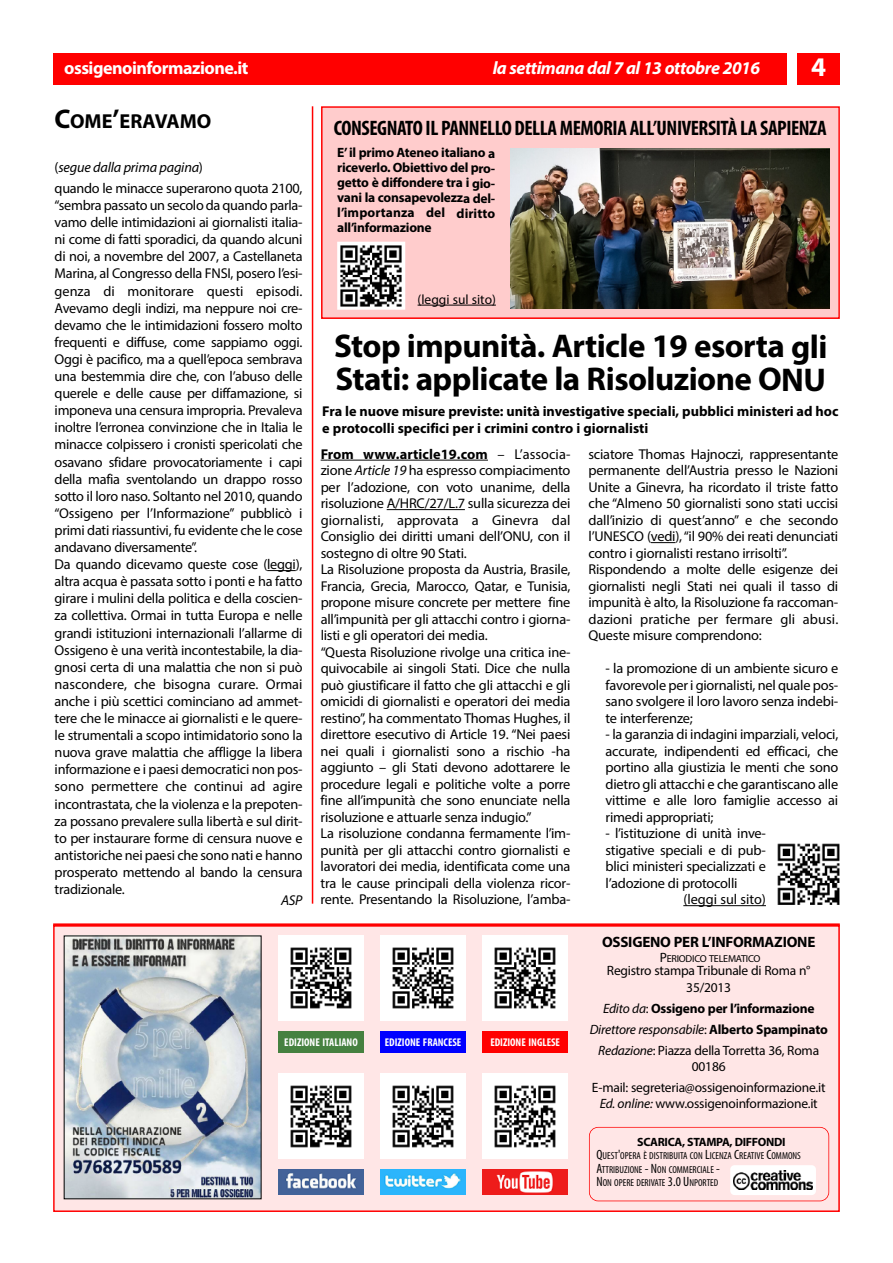
<style>
.page{position:relative;width:893px;height:1263px;background:#fff}
.page>*{position:absolute;margin:0;border:0;box-sizing:border-box;transform-origin:0 0}
.t1{font:700 33px/33px "Myriad Pro";letter-spacing:-.02em;color:#000}
.t2{font:700 27px "Myriad Pro";color:#fff}
.t3{font:700 condensed 21px "Myriad Pro";letter-spacing:-.02em;color:#000}
.t4{font:700 20.25px "Myriad Pro";color:#000}
.t5{font:italic 700 18px "Myriad Pro";letter-spacing:-.025em;color:#fff}
.t6{font:700 18px "Myriad Pro";letter-spacing:-.03em;color:#fff}
.t7{font:700 15px "Myriad Pro";letter-spacing:-.015em;color:#000}
.t8{font:14.25px/16.5px "Myriad Pro";letter-spacing:-.015em;color:#000}
.t9{font:700 14.25px/17.1px "Myriad Pro";color:#000}
.t10{font:italic 14.25px "Myriad Pro";letter-spacing:-.015em;color:#000}
.t11{font:700 13.5px/15px "Myriad Pro";letter-spacing:-.015em;color:#000;text-align:center}
.t12{font:13.5px/16.2px "Myriad Pro";letter-spacing:-.015em;color:#000;text-align:center}
.t13{font:700 12px "Myriad Pro";letter-spacing:-.03em;color:#000}
.t14{font:700 condensed 11.25px "Myriad Pro";color:#fff}
.t15{font:condensed 10.2px/13.5px "Myriad Pro";color:#000}
.t16{font:10.2px "Myriad Pro";letter-spacing:-.02em;color:#000}
.s1{font-size:27px}
.s2{font-style:normal}
.s3{font-weight:700}
.s4{font-style:italic}
.s5{font-size:13.5px}
.s6{font-weight:400;font-style:italic}
.s7{font-weight:400}
</style>
<div class="page">
<div style="left:323px;top:108px;width:515px;height:209px;background:#fcc"></div>
<div style="left:321px;top:106px;width:519px;height:213px;border:2px solid #f00"></div>
<div style="left:53px;top:53px;width:734px;height:32px;background:#f00"></div>
<div style="left:797px;top:53px;width:43px;height:32px;background:#f00"></div>
<div style="left:55px;top:926px;width:783px;height:284px;background:#ffe6e6"></div>
<div style="left:53px;top:925px;width:787px;height:287px;border:2px solid #f00"></div>
<div style="left:589px;top:1127px;width:240px;height:74px;border:2px solid #f00;border-radius:9px"></div>
<hr style="left:53px;top:923px;width:787px;height:3px;background:#f00">
<img style="left:66px;top:937px;width:193px;height:260px">
<div style="left:279px;top:935px;width:85px;height:85px;background:#fff"></div>
<img style="left:290px;top:947px;width:62px;height:62px">
<div style="left:381px;top:935px;width:85px;height:85px;background:#fff"></div>
<img style="left:392px;top:947px;width:62px;height:62px">
<div style="left:483px;top:935px;width:85px;height:85px;background:#fff"></div>
<img style="left:494px;top:947px;width:62px;height:62px">
<div style="left:279px;top:1031px;width:85px;height:21px;background:#468140"></div>
<div style="left:279px;top:1074px;width:85px;height:85px;background:#fff"></div>
<img style="left:290px;top:1085px;width:62px;height:63px">
<div style="left:381px;top:1074px;width:85px;height:85px;background:#fff"></div>
<img style="left:392px;top:1085px;width:62px;height:63px">
<div style="left:483px;top:1074px;width:85px;height:85px;background:#fff"></div>
<img style="left:494px;top:1085px;width:62px;height:63px">
<img style="left:279px;top:1169px;width:85px;height:26px">
<img style="left:381px;top:1169px;width:85px;height:26px">
<img style="left:483px;top:1169px;width:85px;height:26px">
<div style="left:730px;top:1165px;width:86px;height:30px;background:#fff;border-radius:4px"></div>
<img style="left:734px;top:1171px;width:79px;height:18px">
<div style="left:381px;top:1031px;width:85px;height:21px;background:#00f"></div>
<div style="left:483px;top:1031px;width:85px;height:21px;background:#f00"></div>
<svg style="left:267px;top:570px;width:29px;height:1px"></svg>
<hr style="left:312px;top:106px;width:1px;height:798px;background:#f00">
<hr style="left:328px;top:460px;width:160px;height:1px;background:#000">
<hr style="left:387px;top:509px;width:78px;height:1px;background:#000">
<svg style="left:651px;top:542px;width:24px;height:1px"></svg>
<hr style="left:683px;top:905px;width:83px;height:1px;background:#000">
<img style="left:777px;top:843px;width:63px;height:62px">
<img style="left:510px;top:149px;width:319px;height:159px">
<img style="left:337px;top:242px;width:68px;height:68px">
<hr style="left:418px;top:305px;width:78px;height:1px;background:#000">
<p class="t6" style="left:64px;top:61px;width:186px">ossigenoinformazione.it</p>
<p class="t5" style="left:493px;top:61px;width:269px">la settimana dal 7 al 13 ottobre 2016</p>
<h2 class="t2" style="left:811px;top:57px;width:16px">4</h2>
<h3 class="t4" style="left:55px;top:114px;width:158px"><span class="s1">C</span>OME<span class="s1">’</span>ERAVAMO</h3>
<p class="t10" style="left:55px;top:162px;width:150px"><span class="s2">(</span>segue dalla prima pagina<span class="s2">)</span></p>
<p class="t8" style="left:55px;top:181px;width:249px;line-height:17.1px">quando le minacce superarono quota 2100, “sembra passato un secolo da quando parla&shy;vamo delle intimidazioni ai giornalisti italia&shy;ni come di fatti sporadici, da quando alcuni di noi, a novembre del 2007, a Castellaneta Marina, al Congresso della FNSI, posero l’esi&shy;genza di monitorare questi episodi.<br>Avevamo degli indizi, ma neppure noi cre&shy;devamo che le intimidazioni fossero molto frequenti e diffuse, come sappiamo oggi.<br>Oggi è pacifico, ma a quell’epoca sembrava una bestemmia dire che, con l’abuso delle querele e delle cause per diffamazione, si imponeva una censura impropria. Prevaleva inoltre l’erronea convinzione che in Italia le minacce colpissero i cronisti spericolati che osavano sfidare provocatoriamente i capi della mafia sventolando un drappo rosso sotto il loro naso. Soltanto nel 2010, quando “Ossigeno per l’Informazione” pubblicò i primi dati riassuntivi, fu evidente che le cose andavano diversamente”.<br>Da quando dicevamo queste cose (leggi), altra acqua è passata sotto i ponti e ha fatto girare i mulini della politica e della coscien&shy;za collettiva. Ormai in tutta Europa e nelle grandi istituzioni internazionali l’allarme di Ossigeno è una verità incontestabile, la dia&shy;gnosi certa di una malattia che non si può nascondere, che bisogna curare. Ormai anche i più scettici cominciano ad ammet&shy;tere che le minacce ai giornalisti e le quere&shy;le strumentali a scopo intimidatorio sono la nuova grave malattia che affligge la libera informazione e i paesi democratici non pos&shy;sono permettere che continui ad agire incontrastata, che la violenza e la prepoten&shy;za possano prevalere sulla libertà e sul dirit&shy;to per instaurare forme di censura nuove e antistoriche nei paesi che sono nati e hanno prosperato mettendo al bando la censura tradizionale.</p>
<p class="t10" style="left:281px;top:894px;width:23px">ASP</p>
<h3 class="t3" style="left:334px;top:121px;width:494px">CONSEGNATO IL PANNELLO DELLAMEMORIA ALL’UNIVERSITÀ LA SAPIENZA</h3>
<p class="t11" style="left:337px;top:147px;width:160px;text-align:justify">E’il primo Ateneo italiano a riceverlo. Obiettivo del pro&shy;getto è diffondere tra i gio&shy;vani la consapevolezza del&shy;l’importanza del diritto all’informazione</p>
<p class="t12" style="left:418px;top:292px;width:80px">(leggi sul sito)</p>
<h1 class="t1" style="left:334px;top:332px;width:495px">Stop impunità. Article 19 esorta gli<br>Stati: applicate la Risoluzione ONU</h1>
<p class="t9" style="left:322px;top:404px;width:518px">Fra le nuove misure previste: unità investigative speciali, pubblici ministeri ad hoc e protocolli specifici per i crimini contro i giornalisti</p>
<p class="t8" style="left:321px;top:447px;width:251px"><span class="s3">From www.article19.com</span> – L’associa&shy;zione <span class="s4">Article 19</span> ha espresso compiacimento per l’adozione, con voto unanime, della risoluzione A/HRC/27/L.7 sulla sicurezza dei giornalisti, approvata a Ginevra dal Consiglio dei diritti umani dell’ONU, con il sostegno di oltre 90 Stati.<br>La Risoluzione proposta da Austria, Brasile, Francia, Grecia, Marocco, Qatar, e Tunisia, propone misure concrete per mettere fine all’impunità per gli attacchi contro i giorna&shy;listi e gli operatori dei media.<br>“Questa Risoluzione rivolge una critica ine&shy;quivocabile ai singoli Stati. Dice che nulla può giustificare il fatto che gli attacchi e gli omicidi di giornalisti e operatori dei media restino”, ha commentato Thomas Hughes, il direttore esecutivo di Article 19. “Nei paesi nei quali i giornalisti sono a rischio -ha aggiunto – gli Stati devono adottarere le procedure legali e politiche volte a porre fine all’impunità che sono enunciate nella risoluzione e attuarle senza indugio.”<br>La risoluzione condanna fermamente l’im&shy;punità per gli attacchi contro giornalisti e lavoratori dei media, identificata come una tra le cause principali della violenza ricor&shy;rente. Presentando la Risoluzione, l’amba-</p>
<p class="t8" style="left:588px;top:447px;width:251px">sciatore Thomas Hajnoczi, rappresentante permanente dell’Austria presso le Nazioni Unite a Ginevra, ha ricordato il triste fatto che “Almeno 50 giornalisti sono stati uccisi dall’inizio di quest’anno” e che secondo l’UNESCO (vedi),“il 90% dei reati denunciati contro i giornalisti restano irrisolti”.<br>Rispondendo a molte delle esigenze dei giornalisti negli Stati nei quali il tasso di impunità è alto, la Risoluzione fa raccoman&shy;dazioni pratiche per fermare gli abusi.<br>Queste misure comprendono:</p>
<p class="t8" style="left:605px;top:661px;width:234px;text-align:justify">- la promozione di un ambiente sicuro e favorevole per i giornalisti, nel quale pos&shy;sano svolgere il loro lavoro senza indebi&shy;te interferenze;</p>
<p class="t8" style="left:605px;top:727px;width:234px;text-align:justify">- la garanzia di indagini imparziali, veloci, accurate, indipendenti ed efficaci, che portino alla giustizia le menti che sono dietro gli attacchi e che garantiscano alle vittime e alle loro famiglie accesso ai rimedi appropriati;</p>
<p class="t8" style="left:605px;top:826px;width:162px">- l’istituzione di unità inve-</p>
<p class="t8" style="left:605px;top:843px;width:162px">stigative speciali e di pub-</p>
<p class="t8" style="left:605px;top:859px;width:162px">blici ministeri specializzati e</p>
<p class="t8" style="left:605px;top:876px;width:134px">l’adozione di protocolli</p>
<p class="t8" style="left:683px;top:892px;width:84px">(leggi sul sito)</p>
<p class="t14" style="left:284px;top:1038px;width:75px">EDIZIONE ITALIANO</p>
<p class="t14" style="left:385px;top:1038px;width:78px">EDIZIONE FRANCESE</p>
<p class="t14" style="left:490px;top:1038px;width:71px">EDIZIONE INGLESE</p>
<p class="t7" style="left:602px;top:936px;width:215px">OSSIGENO PER L’INFORMAZIONE</p>
<p class="t16" style="left:660px;top:954px;width:102px"><span class="s5">P</span>ERIODICO TELEMATICO</p>
<p class="t12" style="left:607px;top:964px;width:205px">Registro stampa Tribunale di Roma n°<br>35/2013</p>
<p class="t11" style="left:590px;top:998px;width:240px;line-height:21px"><span class="s6">Edito da</span><span class="s7">:</span> Ossigeno per l’informazione<br><span class="s6">Direttore responsabile</span><span class="s7">:</span> Alberto Spampinato<br><span class="s6">Redazione</span><span class="s7">: Piazza della Torretta 36, Roma</span></p>
<p class="t12" style="left:592px;top:1057px;width:235px;line-height:21px">00186<br>E-mail: segreteria@ossigenoinformazione.it</p>
<p class="t12" style="left:600px;top:1096px;width:219px"><span class="s4">Ed. online:</span> www.ossigenoinformazione.it</p>
<p class="t13" style="left:637px;top:1137px;width:150px">SCARICA, STAMPA, DIFFONDI</p>
<p class="t15" style="left:596px;top:1150px;width:206px"><span class="s5">Q</span>UEST<span class="s5">'</span>OPERA È DISTRIBUITA CON <span class="s5">L</span>ICENZA <span class="s5">C</span>REATIVE <span class="s5">C</span>OMMONS<br><span class="s5">A</span>TTRIBUZIONE <span class="s5">- N</span>ON COMMERCIALE <span class="s5">-<br>N</span>ON OPERE DERIVATE <span class="s5">3.0 U</span>NPORTED</p>
</div>
